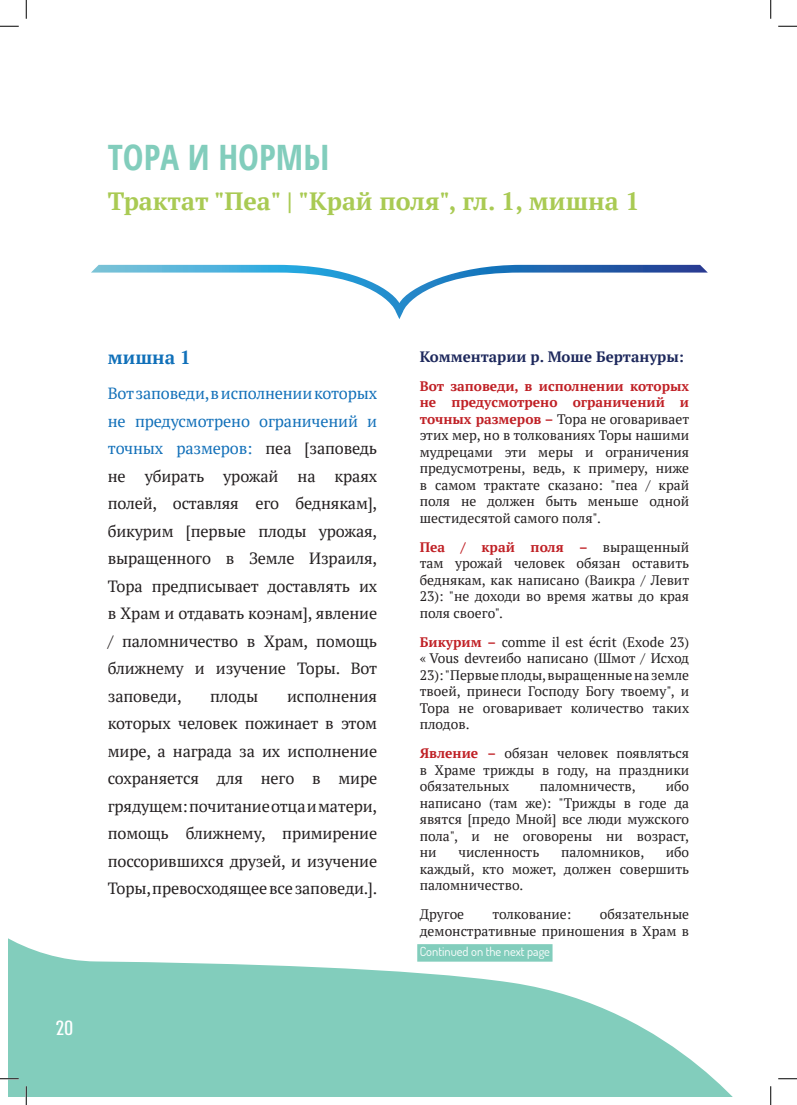
<style>
.page{position:relative;width:797px;height:1105px;background:#fff}
.page>*{position:absolute;margin:0;border:0;box-sizing:border-box;transform-origin:0 0}
.t1{font:700 35px "Open Sans Condensed";color:#82cdbc}
.t2{font:700 25px "PT Serif";color:#a9ca53}
.t3{font:23.75px "Almoni Tzar DL4.0 AAA";color:#fff}
.t4{font:700 18.75px "PT Serif";color:#1070b9}
.t5{font:16.25px/27.5px "PT Serif";letter-spacing:-.01em;color:#231f20;text-align:justify}
.t6{font:700 15px "PT Serif";color:#1d285c}
.t7{font:13.75px/16.5px "PT Serif";color:#231f20;text-align:justify}
.t8{font:12.5px "Dosis";color:#fff}
.s1{color:#1270b9}
.s2{font-weight:700;color:#c02025}
</style>
<div class="page">
<svg style="left:91px;top:265px;width:616px;height:54px"></svg>
<svg style="left:9px;top:939px;width:723px;height:157px;fill:#82cdbc"></svg>
<div style="left:417px;top:944px;width:135px;height:18px;background:#82cdbc"></div>
<svg style="left:0;top:25px;width:19px;height:2px"></svg>
<svg style="left:778px;top:25px;width:19px;height:2px"></svg>
<svg style="left:0;top:1078px;width:19px;height:1px"></svg>
<svg style="left:25px;top:0;width:2px;height:19px"></svg>
<svg style="left:25px;top:1086px;width:2px;height:19px"></svg>
<svg style="left:770px;top:0;width:1px;height:19px"></svg>
<svg style="left:770px;top:1078px;width:27px;height:27px"></svg>
<h1 class="t1" style="left:108px;top:133px;width:223px">ТОРА И НОРМЫ</h1>
<h2 class="t2" style="left:108px;top:184px;width:533px">Трактат "Пеа" | "Край поля", гл. 1, мишна 1</h2>
<h3 class="t4" style="left:108px;top:345px;width:85px">мишна 1</h3>
<p class="t5" style="left:108px;top:379px;width:271px"><span class="s1">Вот заповеди, в исполнении которых не предусмотрено ограничений и точных размеров:</span> пеа [заповедь не убирать урожай на краях полей, оставляя его беднякам], бикурим [первые плоды урожая, выращенного в Земле Израиля, Тора предписывает доставлять их в Храм и отдавать коэнам], явление / паломничество в Храм, помощь ближнему и изучение Торы. Вот заповеди,</p>
<p class="t5" style="left:108px;top:682px;width:271px;text-indent:179px">исполнения которых человек пожинает в этом мире, а награда за их исполнение сохраняется для него в мире грядущем: почитание отца и матери, помощь ближнему, примирение поссорившихся друзей, и изучение Торы, превосходящее все заповеди.].</p>
<p class="t5" style="left:210px;top:682px;width:50px">плоды</p>
<h3 class="t3" style="left:56px;top:1009px;width:19px">20</h3>
<p class="t6" style="left:420px;top:346px;width:266px">Комментарии р. Моше Бертануры:</p>
<p class="t7" style="left:420px;top:378px;width:271px"><span class="s2">Вот заповеди, в исполнении которых не предусмотрено ограничений и точных размеров –</span> Тора не оговаривает этих мер, но в толкованиях Торы нашими мудрецами эти меры и ограничения предусмотрены, ведь, к примеру, ниже в самом трактате сказано: "пеа / край поля не должен быть меньше одной шестидесятой самого поля".</p>
<p class="t7" style="left:420px;top:539px;width:271px"><span class="s2">Пеа / край поля –</span> выращенный там урожай человек обязан оставить беднякам, как написано (Ваикра / Левит 23): "не доходи во время жатвы до края поля своего".</p>
<p class="t7" style="left:420px;top:634px;width:271px"><span class="s2">Бикурим –</span> comme il est écrit (Exode 23) « Vous devreибо написано (Шмот / Исход 23): "Первые плоды, выращенные на земле твоей, принеси Господу Богу твоему", и Тора не оговаривает количество таких плодов.</p>
<p class="t7" style="left:420px;top:745px;width:271px"><span class="s2">Явление –</span> обязан человек появляться в Храме трижды в году, на праздники обязательных</p>
<p class="t7" style="left:420px;top:778px;width:271px;text-indent:246px">ибо написано (там же): "Трижды в годе да явятся [предо Мной] все люди мужского пола", и не оговорены ни возраст, ни</p>
<p class="t7" style="left:539px;top:778px;width:98px">паломничеств,</p>
<p class="t7" style="left:420px;top:844px;width:271px;text-indent:246px">ибо каждый, кто может, должен совершить паломничество.</p>
<p class="t7" style="left:420px;top:906px;width:46px">Другое</p>
<p class="t7" style="left:492px;top:906px;width:80px">толкование:</p>
<p class="t7" style="left:458px;top:844px;width:82px">численность</p>
<p class="t7" style="left:561px;top:844px;width:85px">паломников,</p>
<p class="t7" style="left:420px;top:906px;width:271px;text-align:right">обязательные<br>демонстративные приношения в Храм в</p>
<p class="t8" style="left:420px;top:943px;width:132px">Continued on the next page</p>
</div>
